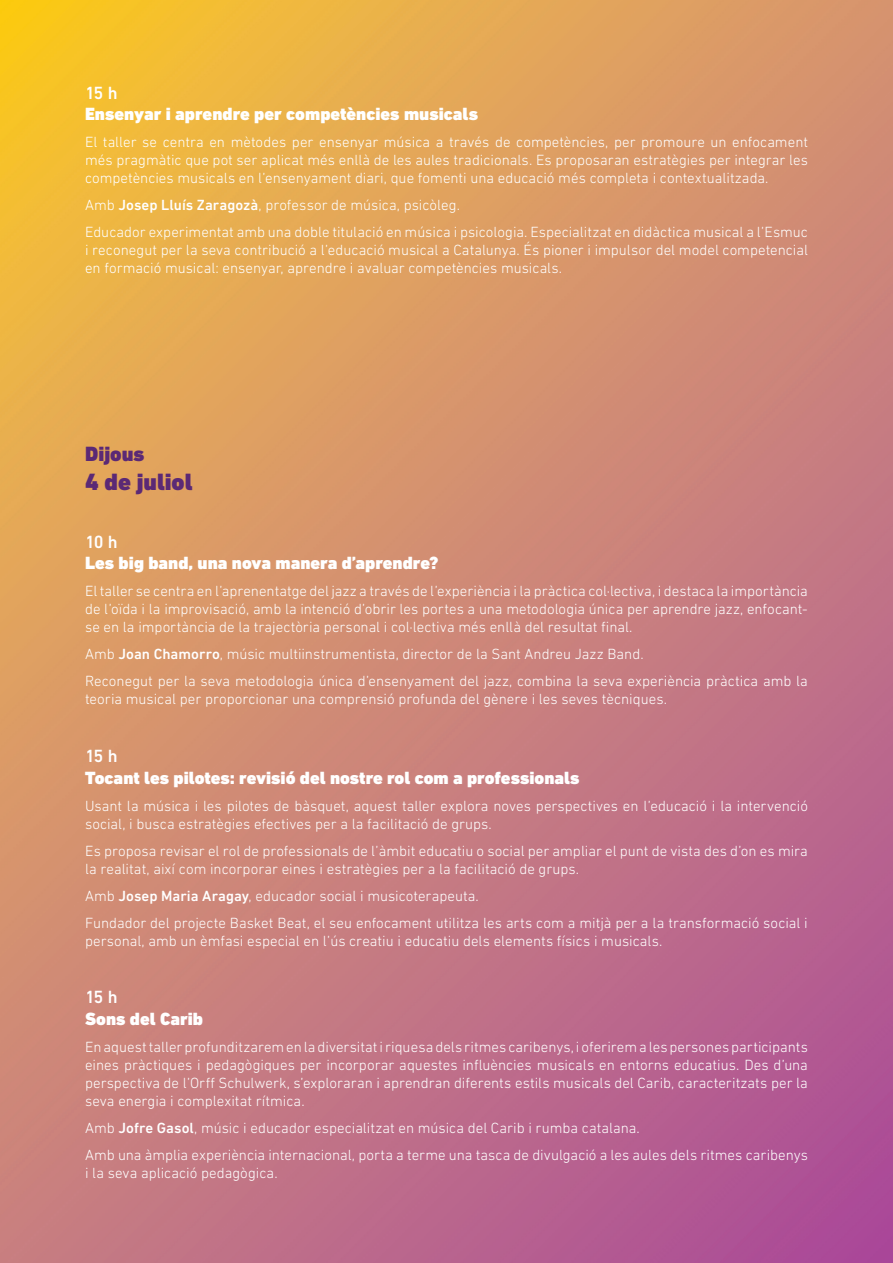
<style>
.page{position:relative;width:893px;height:1263px;background:#fff}
.page>*{position:absolute;margin:0;border:0;box-sizing:border-box;transform-origin:0 0}
.t1{font:900 24px "DIN Next LT Pro";color:#5b2975}
.t2{font:900 21px "DIN Next LT Pro";color:#5b2975}
.t3{font:900 18px "DIN Next LT Pro";color:#fff}
.t4{font:500 18px "DIN Next LT Pro";letter-spacing:-.07em;color:#fff}
.t5{font:300 15px/18px "DIN Next LT Pro";color:#fff}
.s1{font-weight:500}
</style>
<div class="page">
<img style="left:0;top:0;width:893px;height:1263px">
<p class="t4" style="left:85px;top:82px;width:34px">15 h</p>
<p class="t3" style="left:85px;top:103px;width:395px">Ensenyar i aprendre per competències musicals</p>
<p class="t5" style="left:85px;top:133px;width:724px;text-align:justify">El taller se centra en mètodes per ensenyar música a través de competències, per promoure un enfocament més pragmàtic que pot ser aplicat més enllà de les aules tradicionals. Es proposaran estratègies per integrar les competències musicals en l’ensenyament diari, que fomenti una educació més completa i contextualitzada.</p>
<p class="t5" style="left:85px;top:191px;width:724px;line-height:27px">Amb <span class="s1">Josep Lluís Zaragozà</span>, professor de música, psicòleg.<br>Educador experimentat amb una doble titulació en música i psicologia. Especialitzat en didàctica musical a l’Esmuc</p>
<p class="t5" style="left:85px;top:241px;width:724px">i reconegut per la seva contribució a l’educació musical a Catalunya. És pioner i impulsor del model competencial en formació musical: ensenyar, aprendre i avaluar competències musicals.</p>
<h2 class="t2" style="left:85px;top:442px;width:61px">Dijous</h2>
<h1 class="t1" style="left:85px;top:468px;width:109px">4 de juliol</h1>
<p class="t4" style="left:85px;top:531px;width:34px">10 h</p>
<p class="t3" style="left:85px;top:553px;width:355px">Les big band, una nova manera d’aprendre?</p>
<p class="t5" style="left:85px;top:582px;width:724px;text-align:justify">El taller se centra en l’aprenentatge del jazz a través de l’experiència i la pràctica col·lectiva, i destaca la importància de l’oïda i la improvisació, amb la intenció d’obrir les portes a una metodologia única per aprendre jazz, enfocant&shy;se en la importància de la trajectòria personal i col·lectiva més enllà del resultat final.</p>
<p class="t5" style="left:85px;top:641px;width:724px;line-height:27px">Amb <span class="s1">Joan Chamorro</span>, músic multiinstrumentista, director de la Sant Andreu Jazz Band.<br>Reconegut per la seva metodologia única d’ensenyament del jazz, combina la seva experiència pràctica amb la</p>
<p class="t5" style="left:85px;top:690px;width:584px">teoria musical per proporcionar una comprensió profunda del gènere i les seves tècniques.</p>
<p class="t4" style="left:85px;top:745px;width:34px">15 h</p>
<p class="t3" style="left:85px;top:767px;width:496px">Tocant les pilotes: revisió del nostre rol com a professionals</p>
<p class="t5" style="left:85px;top:796px;width:724px">Usant la música i les pilotes de bàsquet, aquest taller explora noves perspectives en l’educació i la intervenció social, i busca estratègies efectives per a la facilitació de grups.</p>
<p class="t5" style="left:85px;top:841px;width:724px">Es proposa revisar el rol de professionals de l’àmbit educatiu o social per ampliar el punt de vista des d’on es mira la realitat, així com incorporar eines i estratègies per a la facilitació de grups.</p>
<p class="t5" style="left:85px;top:882px;width:724px;line-height:27px">Amb <span class="s1">Josep Maria Aragay</span>, educador social i musicoterapeuta.<br>Fundador del projecte Basket Beat, el seu enfocament utilitza les arts com a mitjà per a la transformació social i</p>
<p class="t5" style="left:85px;top:931px;width:579px">personal, amb un èmfasi especial en l’ús creatiu i educatiu dels elements físics i musicals.</p>
<p class="t4" style="left:85px;top:987px;width:34px">15 h</p>
<p class="t3" style="left:85px;top:1008px;width:120px">Sons del Carib</p>
<p class="t5" style="left:85px;top:1038px;width:724px;text-align:justify">En aquest taller profunditzarem en la diversitat i riquesa dels ritmes caribenys, i oferirem a les persones participants eines pràctiques i pedagògiques per incorporar aquestes influències musicals en entorns educatius. Des d’una perspectiva de l’Orff Schulwerk, s’exploraran i aprendran diferents estils musicals del Carib, caracteritzats per la seva energia i complexitat rítmica.</p>
<p class="t5" style="left:85px;top:1114px;width:724px;line-height:27px">Amb <span class="s1">Jofre Gasol</span>, músic i educador especialitzat en música del Carib i rumba catalana.<br>Amb una àmplia experiència internacional, porta a terme una tasca de divulgació a les aules dels ritmes caribenys</p>
<p class="t5" style="left:85px;top:1164px;width:194px">i la seva aplicació pedagògica.</p>
</div>
